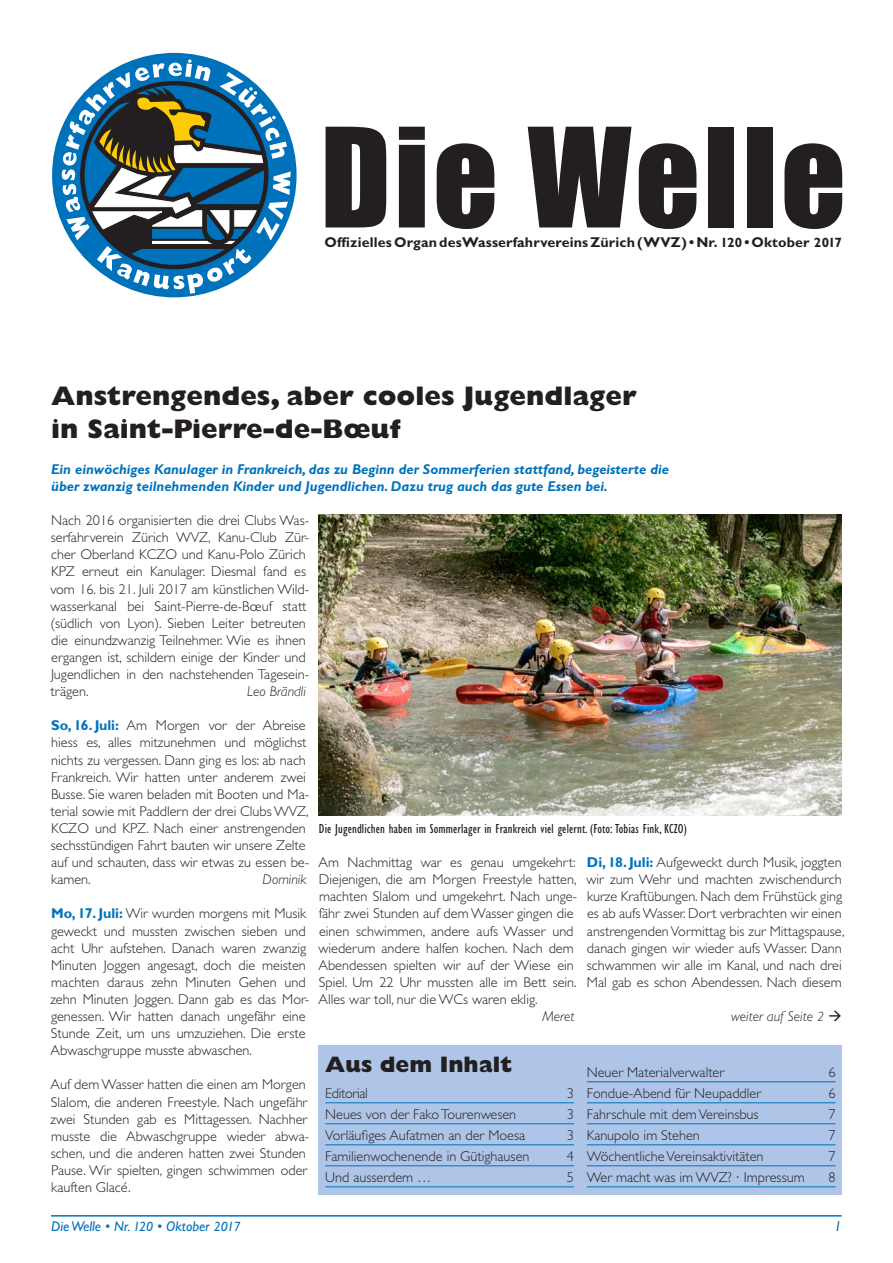
<style>
.page{position:relative;width:893px;height:1263px;background:#fff}
.page>*{position:absolute;margin:0;border:0;box-sizing:border-box;transform-origin:0 0}
.t1{font:127.5px "Impact";letter-spacing:.03em;color:#231f20}
.t2{font:800 27px/32.4px "Gill Sans Std";color:#231f20}
.t3{font:800 22.5px "Gill Sans Std";color:#231f20}
.t4{font:300 14.25px/17.1px "Gill Sans Std";color:#231f20}
.t5{font:italic 700 14.25px/17.1px "Gill Sans Std";color:#0072bc}
.t6{font:700 14.25px "Gill Sans Std";letter-spacing:.01em;color:#231f20}
.t7{font:italic 300 14.25px "Gill Sans Std";color:#231f20}
.t8{font:italic 14.25px "Gill Sans Std";color:#0072bc}
.t9{font:300 14.25px "Gill Sans Std";letter-spacing:-.025em;color:#231f20}
.t10{font:condensed 13.5px "Gill Sans Std";letter-spacing:.01em;color:#231f20}
.s1{font-size:13.5px}
.s2{font-weight:700;color:#0072bc}
</style>
<div class="page">
<hr style="left:51px;top:1215px;width:791px;height:1px;background:#0072bc">
<div style="left:319px;top:1045px;width:523px;height:150px;background:#aec5e7"></div>
<hr style="left:325px;top:1102px;width:249px;height:1px;background:#0072bc">
<hr style="left:325px;top:1123px;width:249px;height:1px;background:#0072bc">
<hr style="left:325px;top:1144px;width:249px;height:1px;background:#0072bc">
<hr style="left:325px;top:1165px;width:249px;height:1px;background:#0072bc">
<hr style="left:325px;top:1186px;width:249px;height:1px;background:#0072bc">
<hr style="left:587px;top:1081px;width:249px;height:1px;background:#0072bc">
<hr style="left:587px;top:1102px;width:249px;height:1px;background:#0072bc">
<hr style="left:587px;top:1123px;width:249px;height:1px;background:#0072bc">
<hr style="left:587px;top:1144px;width:249px;height:1px;background:#0072bc">
<hr style="left:587px;top:1165px;width:249px;height:1px;background:#0072bc">
<hr style="left:587px;top:1186px;width:249px;height:1px;background:#0072bc">
<img style="left:319px;top:514px;width:523px;height:302px">
<div style="left:52px;top:53px;width:245px;height:244px;background:#0072bc;border-radius:50%"></div>
<svg style="left:62px;top:59px;width:229px;height:235px"></svg>
<h1 class="t1" style="left:320px;top:79px;width:527px">Die Welle</h1>
<p class="t6" style="left:325px;top:234px;width:519px">Offizielles Organ des Wasserfahrvereins Zürich (WVZ) • Nr. <span class="s1">120</span> • Oktober <span class="s1">2017</span></p>
<h2 class="t2" style="left:51px;top:380px;width:587px">Anstrengendes, aber cooles Jugendlager in Saint-Pierre-de-Bœuf</h2>
<p class="t5" style="left:51px;top:460px;width:619px">Ein einwöchiges Kanulager in Frankreich, das zu Beginn der Sommerferien stattfand, begeisterte die über zwanzig teilnehmenden Kinder und Jugendlichen. Dazu trug auch das gute Essen bei.</p>
<p class="t4" style="left:50px;top:512px;width:260px">Nach 2016 organisierten die drei Clubs Was&shy;serfahrverein Zürich WVZ, Kanu-Club Zür&shy;cher Oberland KCZO und Kanu-Polo Zürich KPZ erneut ein Kanulager. Diesmal fand es vom 16. bis 21. Juli 2017 am künstlichen Wild&shy;wasserkanal bei Saint-Pierre-de-Bœuf statt (südlich von Lyon). Sieben Leiter betreuten die einundzwanzig Teilnehmer. Wie es ihnen ergangen ist, schildern einige der Kinder und Jugendlichen in den nachstehenden Tagesein&shy;trägen.</p>
<p class="t7" style="left:247px;top:683px;width:60px">Leo Brändli</p>
<p class="t4" style="left:51px;top:717px;width:260px"><span class="s2">So, 16.Juli:</span> Am Morgen vor der Abreise hiess es, alles mitzunehmen und möglichst nichts zu vergessen. Dann ging es los: ab nach Frankreich. Wir hatten unter anderem zwei Busse. Sie waren beladen mit Booten und Ma&shy;terial sowie mit Paddlern der drei Clubs WVZ, KCZO und KPZ. Nach einer anstrengenden sechsstündigen Fahrt bauten wir unsere Zelte auf und schauten, dass wir etwas zu essen be&shy;kamen.</p>
<p class="t7" style="left:263px;top:871px;width:45px">Dominik</p>
<p class="t4" style="left:51px;top:905px;width:260px"><span class="s2">Mo, 17.Juli:</span> Wir wurden morgens mit Musik geweckt und mussten zwischen sieben und acht Uhr aufstehen. Danach waren zwanzig Minuten Joggen angesagt, doch die meisten machten daraus zehn Minuten Gehen und zehn Minuten Joggen. Dann gab es das Mor&shy;genessen. Wir hatten danach ungefähr eine Stunde Zeit, um uns umzuziehen. Die erste Abwaschgruppe musste abwaschen.</p>
<p class="t4" style="left:51px;top:1076px;width:260px">Auf dem Wasser hatten die einen am Morgen Slalom, die anderen Freestyle. Nach ungefähr zwei Stunden gab es Mittagessen. Nachher musste die Abwaschgruppe wieder abwa&shy;schen, und die anderen hatten zwei Stunden Pause. Wir spielten, gingen schwimmen oder kauften Glacé.</p>
<p class="t10" style="left:319px;top:821px;width:369px">Die Jugendlichen haben im Sommerlager in Frankreich viel gelernt. (Foto: Tobias Fink, KCZO)</p>
<p class="t4" style="left:318px;top:854px;width:260px">Am Nachmittag war es genau umgekehrt:<br>Diejenigen, die am Morgen Freestyle hatten, machten Slalom und umgekehrt. Nach unge&shy;fähr zwei Stunden auf dem Wasser gingen die einen schwimmen, andere aufs Wasser und wiederum andere halfen kochen. Nach dem Abendessen spielten wir auf der Wiese ein Spiel. Um 22 Uhr mussten alle im Bett sein.<br>Alles war toll, nur die WCs waren eklig.</p>
<p class="t7" style="left:542px;top:1008px;width:34px">Meret</p>
<p class="t4" style="left:586px;top:854px;width:260px"><span class="s2">Di, 18.Juli:</span> Aufgeweckt durch Musik, joggten wir zum Wehr und machten zwischendurch kurze Kraftübungen. Nach dem Frühstück ging es ab aufs Wasser. Dort verbrachten wir einen anstrengenden Vormittag bis zur Mittagspause, danach gingen wir wieder aufs Wasser. Dann schwammen wir alle im Kanal, und nach drei Mal gab es schon Abendessen. Nach diesem</p>
<p class="t7" style="left:731px;top:1008px;width:112px">weiter auf Seite <span class="s1">2</span> →</p>
<h3 class="t3" style="left:325px;top:1052px;width:188px">Aus dem Inhalt</h3>
<p class="t9" style="left:325px;top:1085px;width:44px">Editorial</p>
<p class="t4" style="left:567px;top:1085px;width:9px">3</p>
<p class="t4" style="left:325px;top:1106px;width:192px">Neues von der Fako Tourenwesen</p>
<p class="t4" style="left:567px;top:1106px;width:9px">3</p>
<p class="t4" style="left:325px;top:1127px;width:201px">Vorläufiges Aufatmen an der Moesa</p>
<p class="t4" style="left:567px;top:1127px;width:9px">3</p>
<p class="t4" style="left:325px;top:1148px;width:206px">Familienwochenende in Gütighausen</p>
<p class="t4" style="left:567px;top:1148px;width:9px">4</p>
<p class="t4" style="left:325px;top:1169px;width:108px">Und ausserdem …</p>
<p class="t4" style="left:567px;top:1169px;width:9px">5</p>
<p class="t4" style="left:587px;top:1064px;width:139px">Neuer Materialverwalter</p>
<p class="t4" style="left:828px;top:1064px;width:9px">6</p>
<p class="t4" style="left:587px;top:1085px;width:176px">Fondue-Abend für Neupaddler</p>
<p class="t4" style="left:828px;top:1085px;width:9px">6</p>
<p class="t4" style="left:587px;top:1106px;width:173px">Fahrschule mit dem Vereinsbus</p>
<p class="t4" style="left:828px;top:1106px;width:9px">7</p>
<p class="t4" style="left:587px;top:1127px;width:115px">Kanupolo im Stehen</p>
<p class="t4" style="left:828px;top:1127px;width:9px">7</p>
<p class="t4" style="left:587px;top:1148px;width:178px">Wöchentliche Vereinsaktivitäten</p>
<p class="t4" style="left:828px;top:1148px;width:9px">7</p>
<p class="t4" style="left:587px;top:1169px;width:219px">Wer macht was im WVZ? · Impressum</p>
<p class="t4" style="left:828px;top:1169px;width:9px">8</p>
<p class="t8" style="left:51px;top:1218px;width:191px">Die Welle • Nr. <span class="s1">120</span> • Oktober <span class="s1">2017</span></p>
<p class="t8" style="left:834px;top:1218px;width:9px">1</p>
</div>
